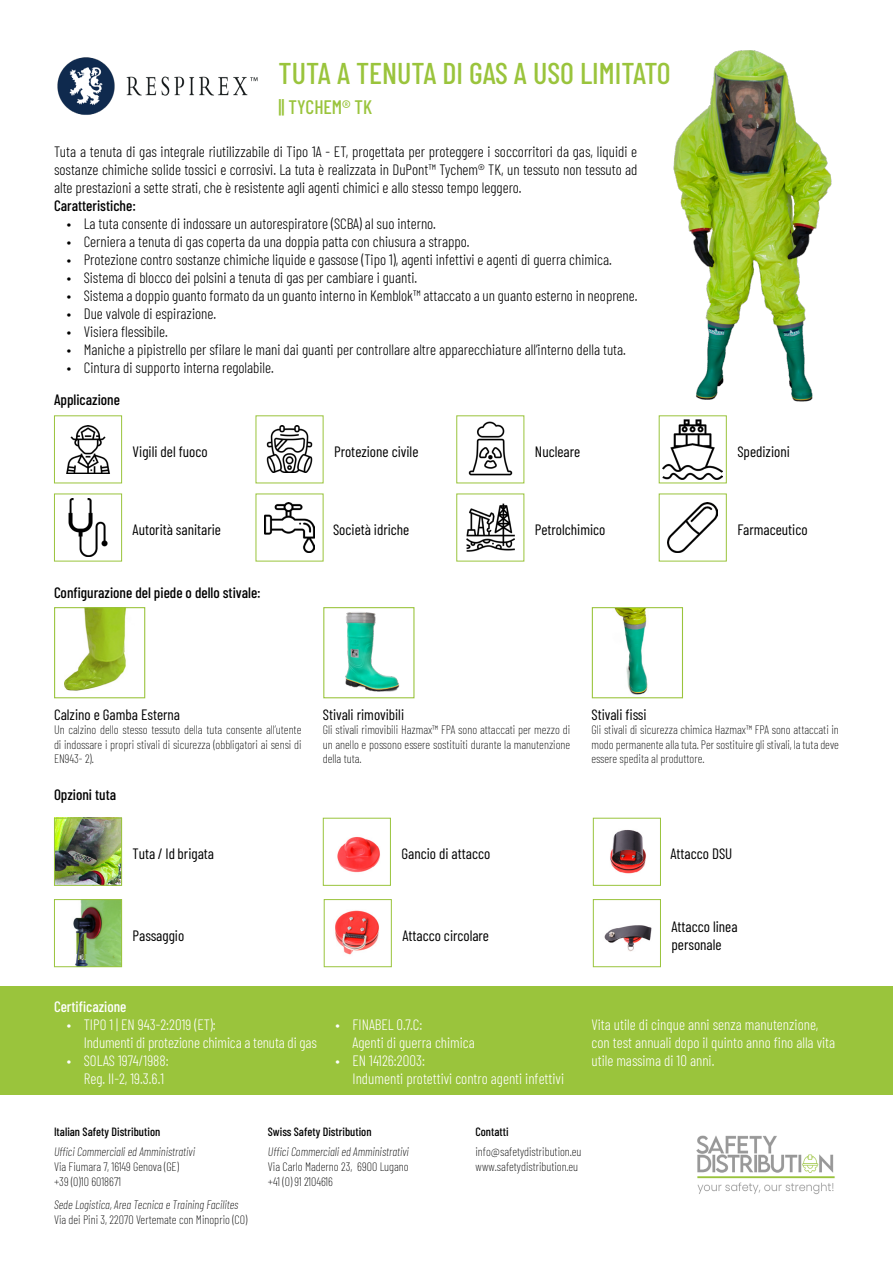
<style>
.page{position:relative;width:893px;height:1263px;background:#fff}
.page>*{position:absolute;margin:0;border:0;box-sizing:border-box;transform-origin:0 0}
.titolo{font:500 30px "Barlow Condensed";color:#9ac43c}
.titolo-2{font:500 19.5px "Barlow Condensed";color:#9ac43c}
.TESTO{font:300 15px/18px "Barlow Condensed";color:#000;text-align:justify}
.ELENCO_PUNTATO{font:300 15px "Barlow Condensed";color:#fff}
.ELENCO_PUNTATO-2{font:15px/18px "Barlow Condensed";color:#000}
.TESTO-2{font:500 15px "Barlow Condensed";color:#000}
.TESTO-3{font:500 15px "Barlow Condensed";color:#fff}
.ELENCO_PUNTATO-3{font:200 12px/14.4px "Barlow Condensed";color:#000}
.t1{font:italic 200 12px "Barlow Condensed";color:#000}
.t2{font:500 12px "Barlow Condensed";color:#000}
</style>
<div class="page">
<img style="left:57px;top:57px;width:201px;height:58px">
<img style="left:696px;top:1135px;width:139px;height:60px">
<img style="left:601px;top:609px;width:73px;height:90px">
<img style="left:673px;top:50px;width:159px;height:352px">
<div style="left:0;top:986px;width:893px;height:108px;background:#9ac43c"></div>
<img style="left:65px;top:609px;width:61px;height:82px">
<div style="left:54px;top:607px;width:91px;height:91px;border:1px solid #9ac43c"></div>
<div style="left:54px;top:415px;width:68px;height:68px;border:1px solid #9ac43c"></div>
<img style="left:337px;top:837px;width:43px;height:36px">
<div style="left:323px;top:818px;width:68px;height:68px;border:1px solid #9ac43c"></div>
<img style="left:56px;top:820px;width:64px;height:64px">
<div style="left:54px;top:818px;width:68px;height:68px;border:1px solid #9ac43c"></div>
<div style="left:54px;top:493px;width:68px;height:68px;border:1px solid #9ac43c"></div>
<img style="left:73px;top:901px;width:47px;height:64px">
<div style="left:54px;top:899px;width:68px;height:68px;border:1px solid #9ac43c"></div>
<div style="left:323px;top:607px;width:91px;height:91px;border:1px solid #9ac43c"></div>
<div style="left:592px;top:607px;width:91px;height:91px;border:1px solid #9ac43c"></div>
<img style="left:338px;top:607px;width:63px;height:85px">
<div style="left:593px;top:818px;width:68px;height:68px;border:1px solid #9ac43c"></div>
<img style="left:610px;top:830px;width:36px;height:44px">
<div style="left:593px;top:899px;width:68px;height:68px;border:1px solid #9ac43c"></div>
<img style="left:604px;top:925px;width:48px;height:27px">
<div style="left:324px;top:899px;width:68px;height:68px;border:1px solid #9ac43c"></div>
<img style="left:335px;top:910px;width:44px;height:45px">
<img style="left:663px;top:419px;width:60px;height:60px">
<img style="left:265px;top:502px;width:50px;height:50px">
<img style="left:66px;top:425px;width:44px;height:49px">
<img style="left:266px;top:426px;width:47px;height:47px">
<img style="left:466px;top:504px;width:48px;height:47px">
<img style="left:668px;top:502px;width:50px;height:50px">
<img style="left:468px;top:421px;width:45px;height:55px">
<img style="left:68px;top:498px;width:40px;height:59px">
<p class="titolo" style="left:279px;top:52px;width:394px">TUTA A TENUTA DI GAS A USO LIMITATO</p>
<p class="titolo-2" style="left:279px;top:93px;width:95px">|| TYCHEM® TK</p>
<p class="TESTO" style="left:54px;top:142px;width:585px">Tuta a tenuta di gas integrale riutilizzabile di Tipo 1A - ET, progettata per proteggere i soccorritori da gas, liquidi e sostanze chimiche solide tossici e corrosivi. La tuta è realizzata in DuPont™ Tychem® TK, un tessuto non tessuto ad alte prestazioni a sette strati, che è resistente agli agenti chimici e allo stesso tempo leggero.</p>
<p class="TESTO-2" style="left:54px;top:195px;width:83px">Caratteristiche:</p>
<p class="TESTO" style="left:67px;top:214px;width:371px">• La tuta consente di indossare un autorespiratore (SCBA) al suo interno.</p>
<p class="TESTO" style="left:67px;top:232px;width:404px">• Cerniera a tenuta di gas coperta da una doppia patta con chiusura a strappo.</p>
<p class="TESTO" style="left:67px;top:250px;width:547px">• Protezione contro sostanze chimiche liquide e gassose (Tipo 1), agenti infettivi e agenti di guerra chimica.</p>
<p class="TESTO" style="left:67px;top:268px;width:352px">• Sistema di blocco dei polsini a tenuta di gas per cambiare i guanti.</p>
<p class="TESTO" style="left:67px;top:286px;width:572px">• Sistema a doppio guanto formato da un guanto interno in Kemblok™ attaccato a un guanto esterno in neoprene.</p>
<p class="TESTO" style="left:67px;top:304px;width:151px">• Due valvole di espirazione.</p>
<p class="TESTO" style="left:67px;top:322px;width:103px">• Visiera flessibile.</p>
<p class="TESTO" style="left:67px;top:340px;width:561px">• Maniche a pipistrello per sfilare le mani dai guanti per controllare altre apparecchiature all’interno della tuta.</p>
<p class="TESTO" style="left:67px;top:358px;width:209px">• Cintura di supporto interna regolabile.</p>
<p class="TESTO-2" style="left:54px;top:389px;width:67px">Applicazione</p>
<p class="ELENCO_PUNTATO-2" style="left:133px;top:441px;width:77px">Vigili del fuoco</p>
<p class="ELENCO_PUNTATO-2" style="left:133px;top:519px;width:90px">Autorità sanitarie</p>
<p class="TESTO-2" style="left:54px;top:581px;width:208px">Configurazione del piede o dello stivale:</p>
<p class="ELENCO_PUNTATO-2" style="left:334px;top:441px;width:86px">Protezione civile</p>
<p class="ELENCO_PUNTATO-2" style="left:535px;top:441px;width:47px">Nucleare</p>
<p class="ELENCO_PUNTATO-2" style="left:333px;top:519px;width:78px">Società idriche</p>
<p class="ELENCO_PUNTATO-2" style="left:535px;top:519px;width:72px">Petrolchimico</p>
<p class="ELENCO_PUNTATO-2" style="left:737px;top:441px;width:54px">Spedizioni</p>
<p class="ELENCO_PUNTATO-2" style="left:737px;top:519px;width:72px">Farmaceutico</p>
<p class="ELENCO_PUNTATO-2" style="left:54px;top:704px;width:128px">Calzino e Gamba Esterna</p>
<p class="ELENCO_PUNTATO-3" style="left:54px;top:722px;width:249px;text-align:justify">Un calzino dello stesso tessuto della tuta consente all’utente di indossare i propri stivali di sicurezza (obbligatori ai sensi di EN943- 2).</p>
<p class="TESTO-2" style="left:54px;top:784px;width:64px">Opzioni tuta</p>
<p class="ELENCO_PUNTATO-2" style="left:133px;top:844px;width:83px">Tuta / Id brigata</p>
<p class="ELENCO_PUNTATO-2" style="left:323px;top:704px;width:83px">Stivali rimovibili</p>
<p class="ELENCO_PUNTATO-3" style="left:323px;top:722px;width:249px;text-align:justify">Gli stivali rimovibili Hazmax™ FPA sono attaccati per mezzo di un anello e possono essere sostituiti durante la manutenzione della tuta.</p>
<p class="ELENCO_PUNTATO-2" style="left:591px;top:704px;width:57px">Stivali fissi</p>
<p class="ELENCO_PUNTATO-3" style="left:591px;top:722px;width:249px;text-align:justify">Gli stivali di sicurezza chimica Hazmax™ FPA sono attaccati in modo permanente alla tuta. Per sostituire gli stivali, la tuta deve essere spedita al produttore.</p>
<p class="ELENCO_PUNTATO-2" style="left:401px;top:844px;width:90px">Gancio di attacco</p>
<p class="ELENCO_PUNTATO-2" style="left:670px;top:844px;width:63px">Attacco DSU</p>
<p class="ELENCO_PUNTATO-2" style="left:133px;top:925px;width:53px">Passaggio</p>
<p class="ELENCO_PUNTATO-2" style="left:402px;top:925px;width:88px">Attacco circolare</p>
<p class="ELENCO_PUNTATO-2" style="left:671px;top:916px;width:68px">Attacco linea personale</p>
<p class="TESTO-3" style="left:54px;top:995px;width:74px">Certificazione</p>
<p class="ELENCO_PUNTATO" style="left:67px;top:1013px;width:151px">• TIPO 1 | EN 943-2:2019 (ET):</p>
<p class="ELENCO_PUNTATO" style="left:84px;top:1031px;width:234px">Indumenti di protezione chimica a tenuta di gas</p>
<p class="ELENCO_PUNTATO" style="left:67px;top:1049px;width:103px">• SOLAS 1974/1988:</p>
<p class="ELENCO_PUNTATO" style="left:84px;top:1067px;width:82px">Reg. II-2, 19.3.6.1</p>
<p class="ELENCO_PUNTATO" style="left:336px;top:1013px;width:88px">• FINABEL 0.7.C:</p>
<p class="ELENCO_PUNTATO" style="left:353px;top:1031px;width:124px">Agenti di guerra chimica</p>
<p class="ELENCO_PUNTATO" style="left:336px;top:1049px;width:91px">• EN 14126:2003:</p>
<p class="ELENCO_PUNTATO" style="left:353px;top:1067px;width:213px">Indumenti protettivi contro agenti infettivi</p>
<p class="ELENCO_PUNTATO" style="left:591px;top:1013px;width:228px">Vita utile di cinque anni senza manutenzione,</p>
<p class="ELENCO_PUNTATO" style="left:591px;top:1031px;width:245px">con test annuali dopo il quinto anno fino alla vita</p>
<p class="ELENCO_PUNTATO" style="left:591px;top:1049px;width:124px">utile massima di 10 anni.</p>
<p class="t2" style="left:54px;top:1122px;width:108px">Italian Safety Distribution</p>
<p class="t1" style="left:54px;top:1143px;width:143px">Uffici Commerciali ed Amministrativi</p>
<p class="ELENCO_PUNTATO-3" style="left:54px;top:1158px;width:126px;line-height:15px">Via Fiumara 7, 16149 Genova (GE) +39 (0)10 6018671</p>
<p class="t1" style="left:54px;top:1195px;width:186px">Sede Logistica, Area Tecnica e Training Facilites</p>
<p class="ELENCO_PUNTATO-3" style="left:54px;top:1211px;width:195px">Via dei Pini 3, 22070 Vertemate con Minoprio (CO)</p>
<p class="t2" style="left:268px;top:1122px;width:105px">Swiss Safety Distribution</p>
<p class="t1" style="left:268px;top:1143px;width:143px">Uffici Commerciali ed Amministrativi</p>
<p class="ELENCO_PUNTATO-3" style="left:268px;top:1158px;width:142px;line-height:15px">Via Carlo Maderno 23, 6900 Lugano +41 (0) 91 2104616</p>
<p class="t2" style="left:475px;top:1122px;width:35px">Contatti</p>
<p class="ELENCO_PUNTATO-3" style="left:475px;top:1143px;width:107px;line-height:15px">info@safetydistribution.eu www.safetydistribution.eu</p>
</div>
